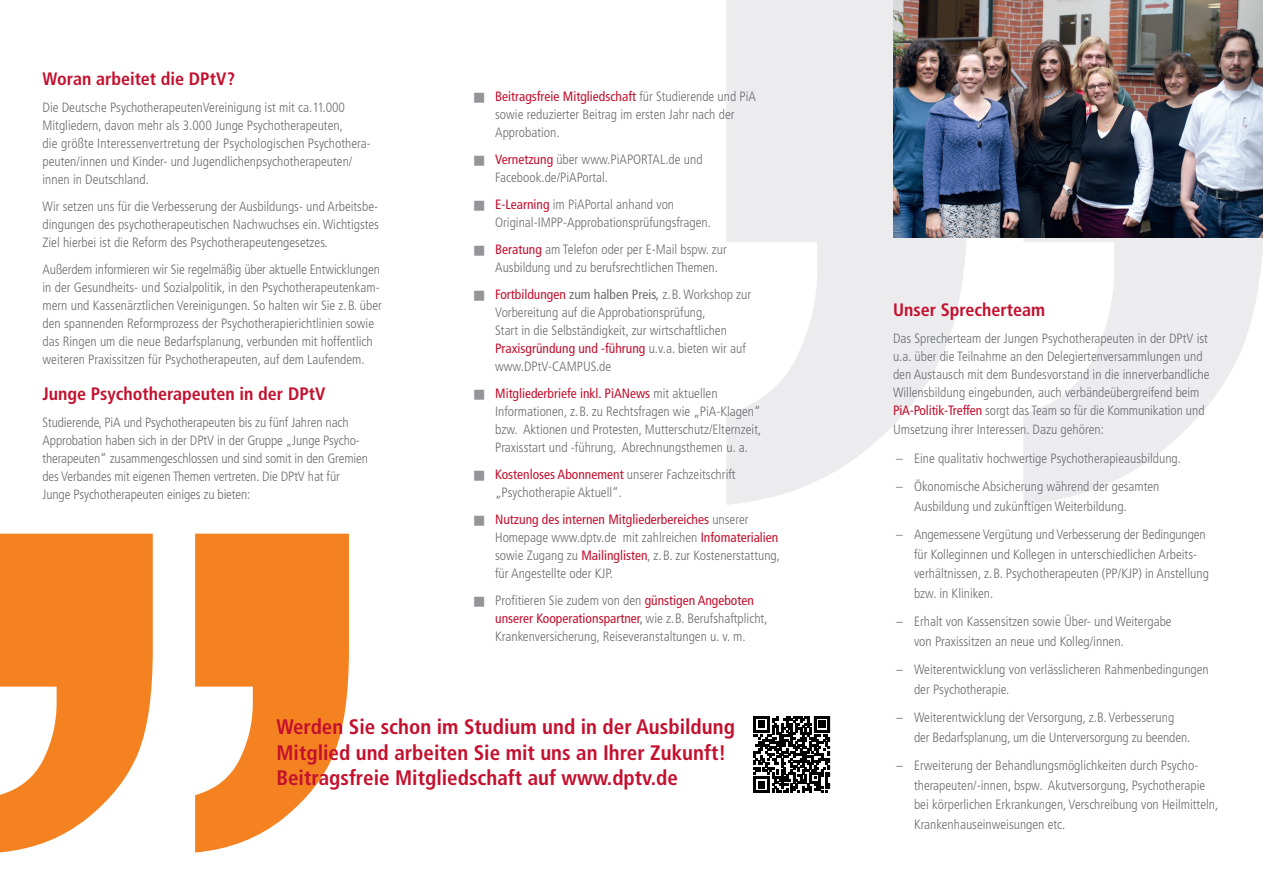
<style>
.page{position:relative;width:1263px;height:893px;background:#fff}
.page>*{position:absolute;margin:0;border:0;box-sizing:border-box;transform-origin:0 0}
.t1{font:700 condensed 21px/25.5px "Frutiger";color:#c3102e}
.t2{font:700 condensed 18px "Frutiger";color:#c3102e}
.t3{font:300 condensed 13.5px/18px "Frutiger";color:#6c6d70}
.s1{color:#939598}
.s2{font-weight:400;color:#c3102e}
.s3{font-weight:400}
</style>
<div class="page">
<svg style="left:726px;top:0;width:241px;height:505px;fill:#ececee"></svg>
<svg style="left:1023px;top:238px;width:240px;height:267px;fill:#ececee"></svg>
<svg style="left:0;top:534px;width:153px;height:319px;fill:#f58220"></svg>
<svg style="left:195px;top:534px;width:154px;height:318px;fill:#f58220"></svg>
<img style="left:893px;top:0;width:370px;height:238px">
<svg style="left:753px;top:716px;width:77px;height:77px"></svg>
<h2 class="t2" style="left:43px;top:68px;width:194px">Woran arbeitet die DPtV?</h2>
<p class="t3" style="left:43px;top:98px;width:330px">Die Deutsche PsychotherapeutenVereinigung ist mit ca.11.000<br>Mitgliedern, davon mehr als 3.000 Junge Psychotherapeuten,<br>die größte Interessenvertretung der Psychologischen Psychothera&shy;peuten/innen und Kinder- und Jugendlichenpsychotherapeuten/ innen in Deutschland.</p>
<p class="t3" style="left:43px;top:197px;width:338px;text-align:justify">Wir setzen uns für die Verbesserung der Ausbildungs- und Arbeitsbe&shy;dingungen des psychotherapeutischen Nachwuchses ein. Wichtigstes Ziel hierbei ist die Reform des Psychotherapeutengesetzes.</p>
<p class="t3" style="left:43px;top:260px;width:341px">Außerdem informieren wir Sie regelmäßig über aktuelle Entwicklungen in der Gesundheits- und Sozialpolitik, in den Psychotherapeutenkam&shy;mern und Kassenärztlichen Vereinigungen. So halten wir Sie z. B. über den spannenden Reformprozess der Psychotherapierichtlinien sowie das Ringen um die neue Bedarfsplanung, verbunden mit hoffentlich weiteren Praxissitzen für Psychotherapeuten, auf dem Laufendem.</p>
<h2 class="t2" style="left:43px;top:383px;width:284px">Junge Psychotherapeuten in der DPtV</h2>
<p class="t3" style="left:43px;top:413px;width:327px">Studierende, PiA und Psychotherapeuten bis zu fünf Jahren nach Approbation haben sich in der DPtV in der Gruppe „Junge Psycho&shy;therapeuten“ zusammengeschlossen und sind somit in den Gremien des Verbandes mit eigenen Themen vertreten. Die DPtV hat für Junge Psychotherapeuten einiges zu bieten:</p>
<p class="t3" style="left:495px;top:87px;width:262px;text-indent:-21px"><span class="s1">■</span> <span class="s2">Beitragsfreie Mitgliedschaft</span> für Studierende und PiA sowie reduzierter Beitrag im ersten Jahr nach der<br>Approbation.</p>
<p class="t3" style="left:495px;top:150px;width:209px;text-indent:-21px"><span class="s1">■</span> <span class="s2">Vernetzung</span> über www.PiAPORTAL.de und<br>Facebook.de/PiAPortal.</p>
<p class="t3" style="left:495px;top:195px;width:217px;text-indent:-21px"><span class="s1">■</span> <span class="s2">E-Learning</span> im PiAPortal anhand von<br>Original-IMPP-Approbationsprüfungsfragen.</p>
<p class="t3" style="left:495px;top:240px;width:233px;text-indent:-21px"><span class="s1">■</span> <span class="s2">Beratung</span> am Telefon oder per E-Mail bspw. zur<br>Ausbildung und zu berufsrechtlichen Themen.</p>
<p class="t3" style="left:495px;top:285px;width:258px;text-indent:-21px"><span class="s1">■</span> <span class="s2">Fortbildungen</span> <span class="s3">zum halben Preis,</span> z. B. Workshop zur Vorbereitung auf die Approbationsprüfung,<br>Start in die Selbständigkeit, zur wirtschaftlichen <span class="s2">Praxisgründung und -führung</span> u.v.a. bieten wir auf www.DPtV-CAMPUS.de</p>
<p class="t3" style="left:495px;top:384px;width:268px;text-indent:-21px"><span class="s1">■</span> <span class="s2">Mitgliederbriefe inkl. PiANews</span> mit aktuellen Informationen, z.B. zu Rechtsfragen wie „PiA-Klagen“ bzw. Aktionen und Protesten, Mutterschutz/Elternzeit, Praxisstart und -führung, Abrechnungsthemen u. a.</p>
<p class="t3" style="left:495px;top:465px;width:242px;text-indent:-21px"><span class="s1">■</span> <span class="s2">Kostenloses Abonnement</span> unserer Fachzeitschrift „Psychotherapie Aktuell“.</p>
<p class="t3" style="left:495px;top:510px;width:286px;text-indent:-21px"><span class="s1">■</span> <span class="s2">Nutzung des internen Mitgliederbereiches</span> unserer Homepage www.dptv.de mit zahlreichen <span class="s2">Infomaterialien </span>sowie Zugang zu <span class="s2">Mailinglisten</span>, z. B. zur Kostenerstattung, für Angestellte oder KJP.</p>
<p class="t3" style="left:495px;top:591px;width:274px;text-indent:-21px"><span class="s1">■</span> Profitieren Sie zudem von den <span class="s2">günstigen Angeboten unserer Kooperationspartner</span><span class="s3">,</span> wie z. B. Berufshaftplicht,<br>Krankenversicherung, Reiseveranstaltungen u. v. m.</p>
<h1 class="t1" style="left:276px;top:714px;width:460px">Werden Sie schon im Studium und in der Ausbildung<br>Mitglied und arbeiten Sie mit uns an Ihrer Zukunft!<br>Beitragsfreie Mitgliedschaft auf www.dptv.de</h1>
<h2 class="t2" style="left:893px;top:299px;width:154px">Unser Sprecherteam</h2>
<p class="t3" style="left:893px;top:329px;width:318px">Das Sprecherteam der Jungen Psychotherapeuten in der DPtV ist u.a. über die Teilnahme an den Delegiertenversammlungen und den Austausch mit dem Bundesvorstand in die innerverbandliche Willensbildung eingebunden, auch verbändeübergreifend beim <span class="s2">PiA-Politik-Treffen</span> sorgt das Team so für die Kommunikation und</p>
<p class="t3" style="left:893px;top:421px;width:212px">Umsetzung ihrer Interessen. Dazu gehören:</p>
<p class="t3" style="left:896px;top:449px;width:286px">– Eine qualitativ hochwertige Psychotherapieausbildung.</p>
<p class="t3" style="left:914px;top:477px;width:247px;line-height:19.5px;text-indent:-18px">– Ökonomische Absicherung während der gesamten<br>Ausbildung und zukünftigen Weiterbildung.</p>
<p class="t3" style="left:914px;top:525px;width:296px;line-height:19.5px;text-indent:-18px">– Angemessene Vergütung und Verbesserung der Bedingungen für Kolleginnen und Kollegen in unterschiedlichen Arbeits&shy;verhältnissen, z.B. Psychotherapeuten (PP/KJP) in Anstellung bzw. in Kliniken.</p>
<p class="t3" style="left:914px;top:612px;width:259px;line-height:19.5px;text-indent:-18px">– Erhalt von Kassensitzen sowie Über- und Weitergabe von Praxissitzen an neue und Kolleg/innen.</p>
<p class="t3" style="left:914px;top:660px;width:296px;line-height:19.5px;text-indent:-18px">– Weiterentwicklung von verlässlicheren Rahmenbedingungen der Psychotherapie.</p>
<p class="t3" style="left:914px;top:708px;width:278px;line-height:19.5px;text-indent:-18px">– Weiterentwicklung der Versorgung, z.B. Verbesserung der Bedarfsplanung, um die Unterversorgung zu beenden.</p>
<p class="t3" style="left:914px;top:756px;width:306px;line-height:19.5px;text-indent:-18px">– Erweiterung der Behandlungsmöglichkeiten durch Psycho&shy;therapeuten/-innen, bspw. Akutversorgung, Psychotherapie bei körperlichen Erkrankungen, Verschreibung von Heilmitteln, Krankenhauseinweisungen etc.</p>
</div>
